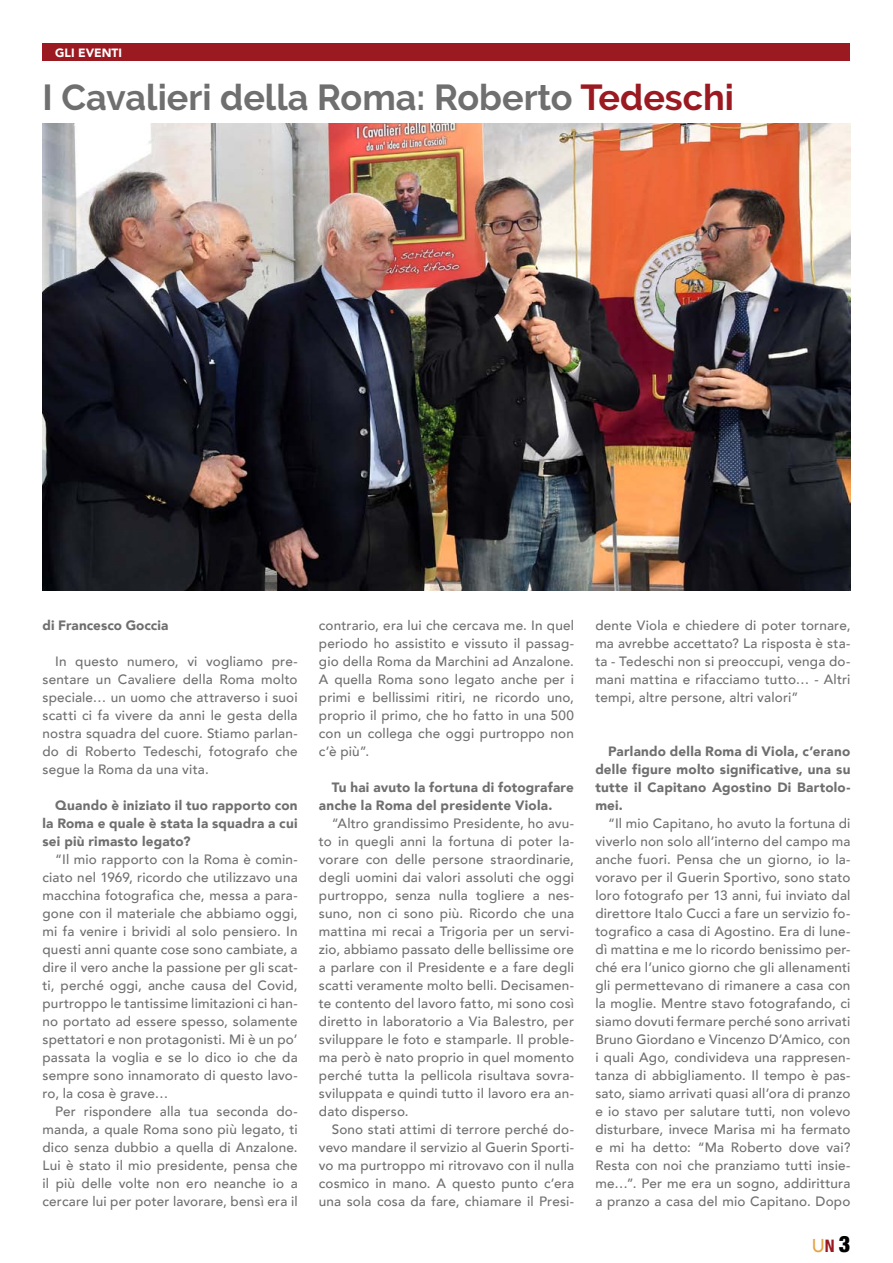
<style>
.page{position:relative;width:893px;height:1263px;background:#fff}
.page>*{position:absolute;margin:0;border:0;box-sizing:border-box;transform-origin:0 0}
.t1{font:700 36px "Raleway";color:#706f6f}
.t2{font:500 18.6px "Avenir";color:#e5a444}
.t3{font:500 13.5px/18px "Avenir";letter-spacing:.015em;color:#706f6f;text-align:justify}
.t4{font:900 13.5px/18px "Avenir";letter-spacing:.015em;color:#706f6f;text-align:justify}
.t5{font:900 12px "Avenir";color:#fff}
.s1{color:#9b1920}
.s2{font-family:"Helvetica Neue";font-weight:700;font-stretch:condensed;font-size:17.25px;color:#9b1920}
.s3{font-family:"Helvetica Neue";font-weight:900;font-stretch:condensed;font-size:22.35px;color:#000}
</style>
<div class="page">
<div style="left:43px;top:43px;width:807px;height:17px;background:#9b1920"></div>
<img style="left:43px;top:123px;width:807px;height:467px">
<p class="t5" style="left:55px;top:42px;width:8px">gli</p>
<p class="t5" style="left:78px;top:42px;width:9px">eve</p>
<p class="t5" style="left:102px;top:42px;width:20px">nti</p>
<h1 class="t1" style="left:43px;top:77px;width:693px">I Cavalieri della Roma: Roberto <span class="s1">Tedeschi</span></h1>
<p class="t4" style="left:43px;top:616px;width:127px">di Francesco Goccia</p>
<p class="t3" style="left:43px;top:652px;width:257px;text-indent:13px">In questo numero, vi vogliamo pre&shy;sentare un Cavaliere della Roma molto speciale… un uomo che attraverso i suoi scatti ci fa vivere da anni le gesta della nostra squadra del cuore. Stiamo parlan&shy;do di Roberto Tedeschi, fotografo che segue la Roma da una vita.</p>
<p class="t4" style="left:43px;top:796px;width:257px;text-indent:13px">Quando è iniziato il tuo rapporto con la Roma e quale è stata la squadra a cui sei più rimasto legato?</p>
<p class="t3" style="left:43px;top:850px;width:257px;text-indent:13px">“Il mio rapporto con la Roma è comin&shy;ciato nel 1969, ricordo che utilizzavo una macchina fotografica che, messa a para&shy;gone con il materiale che abbiamo oggi, mi fa venire i brividi al solo pensiero. In questi anni quante cose sono cambiate, a dire il vero anche la passione per gli scat&shy;ti, perché oggi, anche causa del Covid, purtroppo le tantissime limitazioni ci han&shy;no portato ad essere spesso, solamente spettatori e non protagonisti. Mi è un po’ passata la voglia e se lo dico io che da sempre sono innamorato di questo lavo&shy;ro, la cosa è grave…</p>
<p class="t3" style="left:43px;top:1101px;width:257px;text-indent:13px">Per rispondere alla tua seconda do&shy;manda, a quale Roma sono più legato, ti dico senza dubbio a quella di Anzalone.<br>Lui è stato il mio presidente, pensa che il più delle volte non ero neanche io a cercare lui per poter lavorare, bensì era il</p>
<p class="t3" style="left:319px;top:616px;width:257px">contrario, era lui che cercava me. In quel periodo ho assistito e vissuto il passag&shy;gio della Roma da Marchini ad Anzalone.<br>A quella Roma sono legato anche per i primi e bellissimi ritiri, ne ricordo uno, proprio il primo, che ho fatto in una 500 con un collega che oggi purtroppo non c’è più”.</p>
<p class="t4" style="left:319px;top:778px;width:257px;text-indent:13px">Tu hai avuto la fortuna di fotografare anche la Roma del presidente Viola.</p>
<p class="t3" style="left:319px;top:814px;width:257px;text-indent:13px">“Altro grandissimo Presidente, ho avu&shy;to in quegli anni la fortuna di poter la&shy;vorare con delle persone straordinarie, degli uomini dai valori assoluti che oggi purtroppo, senza nulla togliere a nes&shy;suno, non ci sono più. Ricordo che una mattina mi recai a Trigoria per un servi&shy;zio, abbiamo passato delle bellissime ore a parlare con il Presidente e a fare degli scatti veramente molto belli. Decisamen&shy;te contento del lavoro fatto, mi sono così diretto in laboratorio a Via Balestro, per sviluppare le foto e stamparle. Il proble&shy;ma però è nato proprio in quel momento perché tutta la pellicola risultava sovra&shy;sviluppata e quindi tutto il lavoro era an&shy;dato disperso.</p>
<p class="t3" style="left:319px;top:1119px;width:257px;text-indent:13px">Sono stati attimi di terrore perché do&shy;vevo mandare il servizio al Guerin Sporti&shy;vo ma purtroppo mi ritrovavo con il nulla cosmico in mano. A questo punto c’era una sola cosa da fare, chiamare il Presi-</p>
<p class="t3" style="left:595px;top:615px;width:257px">dente Viola e chiedere di poter tornare, ma avrebbe accettato? La risposta è sta&shy;ta - Tedeschi non si preoccupi, venga do&shy;mani mattina e rifacciamo tutto… - Altri tempi, altre persone, altri valori”</p>
<p class="t4" style="left:595px;top:742px;width:257px;text-indent:13px">Parlando della Roma di Viola, c’erano delle figure molto significative, una su tutte il Capitano Agostino Di Bartolo&shy;mei.</p>
<p class="t3" style="left:595px;top:813px;width:257px;text-indent:13px">“Il mio Capitano, ho avuto la fortuna di viverlo non solo all’interno del campo ma anche fuori. Pensa che un giorno, io la&shy;voravo per il Guerin Sportivo, sono stato loro fotografo per 13 anni, fui inviato dal direttore Italo Cucci a fare un servizio fo&shy;tografico a casa di Agostino. Era di lune&shy;dì mattina e me lo ricordo benissimo per&shy;ché era l’unico giorno che gli allenamenti gli permettevano di rimanere a casa con la moglie. Mentre stavo fotografando, ci siamo dovuti fermare perché sono arrivati Bruno Giordano e Vincenzo D’Amico, con i quali Ago, condivideva una rappresen&shy;tanza di abbigliamento. Il tempo è pas&shy;sato, siamo arrivati quasi all’ora di pranzo e io stavo per salutare tutti, non volevo disturbare, invece Marisa mi ha fermato e mi ha detto: “Ma Roberto dove vai?<br>Resta con noi che pranziamo tutti insie&shy;me…”. Per me era un sogno, addirittura a pranzo a casa del mio Capitano. Dopo</p>
<h2 class="t2" style="left:812px;top:1229px;width:40px">U<span class="s2">N</span> <span class="s3">3</span></h2>
</div>
